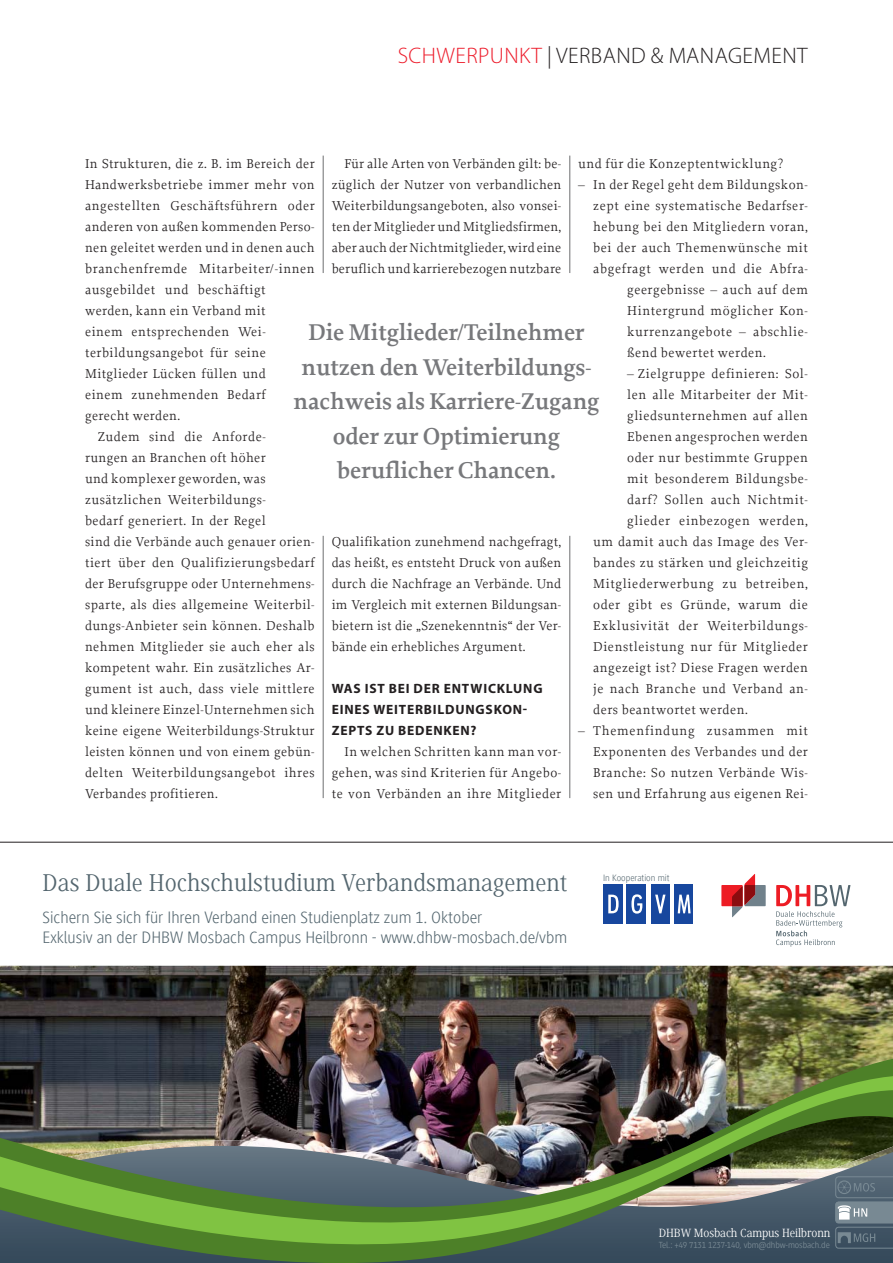
<style>
.page{position:relative;width:893px;height:1263px;background:#fff}
.page>*{position:absolute;margin:0;border:0;box-sizing:border-box;transform-origin:0 0}
.t1{font:24.9px "Generis Serif Com";color:#54666f}
.t2{font:600 24px/34.5px "Proforma";letter-spacing:-.01em;color:#77787b;text-align:center}
.t3{font:300 22.5px "Myriad Pro";letter-spacing:.02em;color:#231f20}
.t4{font:300 17.1px/20.4px "Generis Sans Com";color:#54666f}
.t5{font:13.5px/21px "Proforma";letter-spacing:.04em;color:#231f20;text-align:justify}
.t6{font:700 13.5px/21px "Myriad Pro";letter-spacing:.06em;color:#231f20}
.t7{font:12.3px "Generis Serif Com";letter-spacing:-.01em;color:#fff}
.t8{font:300 9.45px "Generis Sans Com";color:#54666f}
.t9{font:9.15px "Generis Sans Com";letter-spacing:-.015em;color:#788993}
.s1{color:#ed1c2b}
</style>
<div class="page">
<hr style="left:323px;top:156px;width:1px;height:117px;background:#6d6e70">
<hr style="left:323px;top:536px;width:1px;height:262px;background:#6d6e70">
<hr style="left:570px;top:156px;width:1px;height:117px;background:#6d6e70">
<hr style="left:570px;top:536px;width:1px;height:262px;background:#6d6e70">
<div style="left:721px;top:885px;width:22px;height:21px;background:#ed1c24"></div>
<svg style="left:732px;top:874px;width:34px;height:43px"></svg>
<svg style="left:776px;top:885px;width:74px;height:62px"></svg>
<img style="left:0;top:966px;width:893px;height:83px">
<img style="left:0;top:1049px;width:893px;height:214px">
<img style="left:0;top:1060px;width:893px;height:187px">
<svg style="left:835px;top:1176px;width:58px;height:72px;background:#627380"></svg>
<div style="left:603px;top:884px;width:19px;height:40px;background:#17479e"></div>
<svg style="left:608px;top:895px;width:11px;height:18px"></svg>
<div style="left:627px;top:884px;width:19px;height:40px;background:#17479e"></div>
<svg style="left:631px;top:894px;width:11px;height:19px"></svg>
<div style="left:651px;top:884px;width:19px;height:40px;background:#17479e"></div>
<svg style="left:655px;top:895px;width:10px;height:18px"></svg>
<div style="left:674px;top:884px;width:19px;height:40px;background:#17479e"></div>
<svg style="left:678px;top:895px;width:13px;height:18px"></svg>
<hr style="left:0;top:842px;width:893px;height:1px;background:#231f20">
<h3 class="t3" style="left:398px;top:47px;width:411px"><span class="s1">SCHWERPUNKT</span> | VERBAND &amp; MANAGEMENT</h3>
<p class="t5" style="left:578px;top:154px;width:206px">und für die Konzeptentwicklung?</p>
<p class="t5" style="left:578px;top:175px;width:231px">– In der Regel geht dem Bildungskon-</p>
<p class="t5" style="left:593px;top:196px;width:216px">zept eine systematische Bedarfser-</p>
<p class="t5" style="left:593px;top:217px;width:216px">hebung bei den Mitgliedern voran,</p>
<p class="t5" style="left:593px;top:238px;width:216px">bei der auch Themenwünsche mit</p>
<p class="t5" style="left:593px;top:259px;width:216px">abgefragt werden und die Abfra-</p>
<p class="t5" style="left:627px;top:280px;width:182px">geergebnisse – auch auf dem</p>
<p class="t5" style="left:627px;top:301px;width:182px">Hintergrund möglicher Kon-</p>
<p class="t5" style="left:627px;top:322px;width:182px">kurrenzangebote – abschlie-</p>
<p class="t5" style="left:627px;top:343px;width:140px">ßend bewertet werden.</p>
<p class="t5" style="left:627px;top:364px;width:182px">– Zielgruppe definieren: Sol-</p>
<p class="t5" style="left:627px;top:385px;width:182px">len alle Mitarbeiter der Mit-</p>
<p class="t5" style="left:627px;top:406px;width:182px">gliedsunternehmen auf allen</p>
<p class="t5" style="left:627px;top:427px;width:182px">Ebenen angesprochen werden</p>
<p class="t5" style="left:627px;top:448px;width:182px">oder nur bestimmte Gruppen</p>
<p class="t5" style="left:627px;top:469px;width:182px">mit besonderem Bildungsbe-</p>
<p class="t5" style="left:627px;top:490px;width:182px">darf? Sollen auch Nichtmit-</p>
<p class="t5" style="left:627px;top:511px;width:182px">glieder einbezogen werden,</p>
<p class="t5" style="left:593px;top:532px;width:216px">um damit auch das Image des Ver-</p>
<p class="t5" style="left:593px;top:553px;width:216px">bandes zu stärken und gleichzeitig</p>
<p class="t5" style="left:593px;top:574px;width:216px">Mitgliederwerbung zu betreiben,</p>
<p class="t5" style="left:593px;top:595px;width:216px">oder gibt es Gründe, warum die</p>
<p class="t5" style="left:593px;top:616px;width:216px">Exklusivität der Weiterbildungs-</p>
<p class="t5" style="left:593px;top:637px;width:216px">Dienstleistung nur für Mitglieder</p>
<p class="t5" style="left:593px;top:658px;width:216px">angezeigt ist? Diese Fragen werden</p>
<p class="t5" style="left:593px;top:679px;width:216px">je nach Branche und Verband an-</p>
<p class="t5" style="left:593px;top:700px;width:156px">ders beantwortet werden.</p>
<p class="t5" style="left:593px;top:721px;width:216px;text-indent:-15px">– Themenfindung zusammen mit Exponenten des Verbandes und der Branche: So nutzen Verbände Wis&shy;sen und Erfahrung aus eigenen Rei-</p>
<p class="t5" style="left:332px;top:154px;width:231px;text-indent:13px">Für alle Arten von Verbänden gilt: be&shy;züglich der Nutzer von verbandlichen Weiterbildungsangeboten, also vonsei&shy;ten der Mitglieder und Mitgliedsfirmen, aber auch der Nichtmitglieder, wird eine beruflich und karrierebezogen nutzbare</p>
<p class="t5" style="left:85px;top:154px;width:231px">In Strukturen, die z. B. im Bereich der</p>
<p class="t5" style="left:85px;top:175px;width:231px">Handwerksbetriebe immer mehr von</p>
<p class="t5" style="left:85px;top:196px;width:231px">angestellten Geschäftsführern oder</p>
<p class="t5" style="left:85px;top:217px;width:231px">anderen von außen kommenden Perso-</p>
<p class="t5" style="left:85px;top:238px;width:231px">nen geleitet werden und in denen auch</p>
<p class="t5" style="left:85px;top:259px;width:231px">branchenfremde Mitarbeiter/-innen</p>
<p class="t5" style="left:85px;top:280px;width:182px">ausgebildet und beschäftigt</p>
<p class="t5" style="left:85px;top:301px;width:182px">werden, kann ein Verband mit</p>
<p class="t5" style="left:85px;top:322px;width:182px">einem entsprechenden Wei-</p>
<p class="t5" style="left:85px;top:343px;width:182px">terbildungsangebot für seine</p>
<p class="t5" style="left:85px;top:364px;width:182px">Mitglieder Lücken füllen und</p>
<p class="t5" style="left:85px;top:385px;width:182px">einem zunehmenden Bedarf</p>
<p class="t5" style="left:85px;top:406px;width:97px">gerecht werden.</p>
<p class="t5" style="left:98px;top:427px;width:169px">Zudem sind die Anforde-</p>
<p class="t5" style="left:85px;top:448px;width:182px">rungen an Branchen oft höher</p>
<p class="t5" style="left:85px;top:469px;width:182px">und komplexer geworden, was</p>
<p class="t5" style="left:85px;top:490px;width:182px">zusätzlichen Weiterbildungs-</p>
<p class="t5" style="left:85px;top:511px;width:182px">bedarf generiert. In der Regel</p>
<p class="t5" style="left:85px;top:532px;width:231px">sind die Verbände auch genauer orien-</p>
<p class="t5" style="left:85px;top:553px;width:231px">tiert über den Qualifizierungsbedarf</p>
<p class="t5" style="left:85px;top:574px;width:231px">der Berufsgruppe oder Unternehmens-</p>
<p class="t5" style="left:85px;top:595px;width:231px">sparte, als dies allgemeine Weiterbil-</p>
<p class="t5" style="left:85px;top:616px;width:231px">dungs-Anbieter sein können. Deshalb</p>
<p class="t5" style="left:85px;top:637px;width:231px">nehmen Mitglieder sie auch eher als</p>
<p class="t5" style="left:85px;top:658px;width:231px">kompetent wahr. Ein zusätzliches Ar-</p>
<p class="t5" style="left:85px;top:679px;width:231px">gument ist auch, dass viele mittlere</p>
<p class="t5" style="left:85px;top:700px;width:231px">und kleinere Einzel-Unternehmen sich</p>
<p class="t5" style="left:85px;top:721px;width:231px">keine eigene Weiterbildungs-Struktur</p>
<p class="t5" style="left:85px;top:742px;width:231px">leisten können und von einem gebün-</p>
<p class="t5" style="left:85px;top:763px;width:231px">delten Weiterbildungsangebot ihres</p>
<p class="t5" style="left:85px;top:784px;width:134px">Verbandes profitieren.</p>
<h2 class="t2" style="left:294px;top:317px;width:307px">Die Mitglieder/Teilnehmer nutzen den Weiterbildungs&shy;nachweis als Karriere-Zugang oder zur Optimierung beruflicher Chancen.</h2>
<p class="t5" style="left:332px;top:532px;width:231px">Qualifikation zunehmend nachgefragt, das heißt, es entsteht Druck von außen durch die Nachfrage an Verbände. Und im Vergleich mit externen Bildungsan&shy;bietern ist die „Szenekenntnis“ der Ver&shy;bände ein erhebliches Argument.</p>
<p class="t6" style="left:332px;top:679px;width:212px">WAS IST BEI DER ENTWICKLUNG<br>EINES WEITERBILDUNGSKON-<br>ZEPTS ZU BEDENKEN?</p>
<p class="t5" style="left:332px;top:742px;width:231px;text-indent:13px">In welchen Schritten kann man vor&shy;gehen, was sind Kriterien für Angebo&shy;te von Verbänden an ihre Mitglieder</p>
<h1 class="t1" style="left:43px;top:873px;width:526px">Das Duale Hochschulstudium Verbandsmanagement</h1>
<p class="t4" style="left:43px;top:909px;width:526px">Sichern Sie sich für Ihren Verband einen Studienplatz zum 1. Oktober<br>Exklusiv an der DHBW Mosbach Campus Heilbronn - www.dhbw-mosbach.de/vbm</p>
<p class="t8" style="left:603px;top:874px;width:68px">In Kooperation mit</p>
<p class="t7" style="left:659px;top:1228px;width:173px">DHBW Mosbach Campus Heilbronn</p>
<p class="t9" style="left:659px;top:1241px;width:172px">Tel.: +49 7131 1237-140, vbm@dhbw-mosbach.de</p>
</div>
